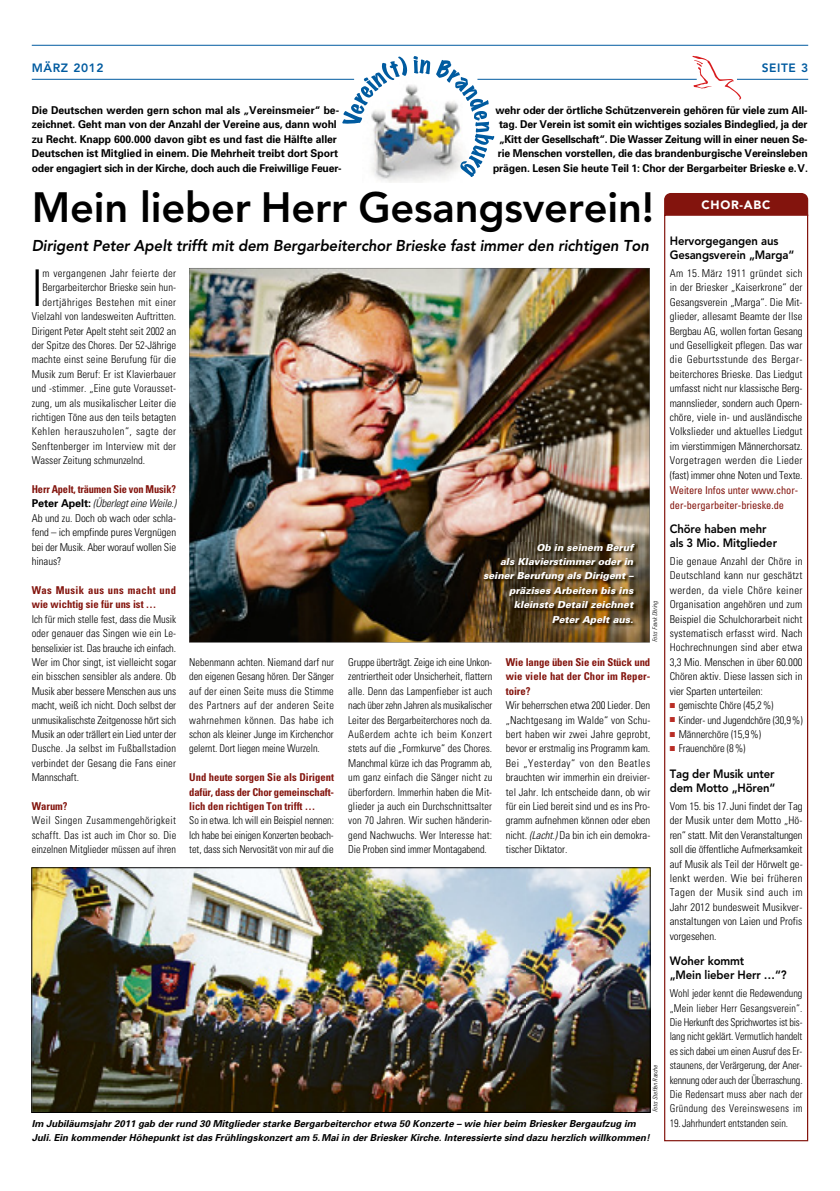
<style>
.page{position:relative;width:840px;height:1191px;background:#fff}
.page>*{position:absolute;margin:0;border:0;box-sizing:border-box;transform-origin:0 0}
.t1{font:300 condensed 50.6px "Univers";color:#000}
.t2{font:800 42px "Avenir";letter-spacing:-.005em;color:#000}
.t3{font:italic 800 15.6px "Avenir";letter-spacing:-.005em;color:#000;scale:.95 1}
.t4{font:800 12px/14.4px "Avenir";letter-spacing:-.01em;color:#000;scale:.94 1}
.t5{font:800 12px "Avenir";letter-spacing:.05em;color:#005ba0}
.t6{font:900 12px "Avenir";letter-spacing:.06em;color:#fff}
.t7{font:300 condensed 10.8px/14.4px "Univers";color:#000;text-align:justify}
.t8{font:300 condensed 10.8px/14.4px "Univers";color:#000;text-align:justify;scale:.95 1}
.t9{font:700 10.8px/14.4px "Univers";letter-spacing:-.01em;color:#000;scale:.96 1}
.t10{font:300 condensed 10.8px/14.4px "Univers";color:#000;text-align:justify;scale:.94 1}
.t11{font:700 condensed 10.8px/14.4px "Univers";letter-spacing:-.005em;color:#83140d;text-align:justify}
.t12{font:condensed 10.8px/14.4px "Univers";letter-spacing:-.005em;color:#83140d;scale:.96 1}
.t13{font:700 condensed 10.8px/14.4px "Univers";letter-spacing:.015em;color:#83140d}
.t14{font:300 condensed 10.8px "Univers";letter-spacing:.025em;color:#000}
.t15{font:300 condensed 10.8px "Univers";letter-spacing:.04em;color:#000}
.t16{font:300 condensed 10.8px "Univers";letter-spacing:.035em;color:#000}
.t17{font:300 condensed 10.8px "Univers";letter-spacing:.03em;color:#000}
.t18{font:italic 700 9.6px/14.4px "Univers";color:#000}
.t19{font:italic 900 9.6px/14.4px "Univers";letter-spacing:-.005em;color:#fff;text-align:right}
.t20{font:italic 300 condensed 6.4px "Univers";color:#000}
.s1{font-weight:700;color:#83140d}
.s2{font-weight:700;font-stretch:normal}
.s3{font-style:italic}
.s4{color:#b92d25}
</style>
<div class="page">
<div style="left:664px;top:193px;width:143px;height:22px;background:#83140d"></div>
<div style="left:663px;top:215px;width:144px;height:926px;border:1px solid #83140d"></div>
<img style="left:34px;top:869px;width:614px;height:241px">
<div style="left:32px;top:867px;width:618px;height:245px;border:1px solid #000"></div>
<img style="left:189px;top:268px;width:460px;height:374px">
<img style="left:483px;top:543px;width:154px;height:84px">
<hr style="left:32px;top:79px;width:322px;height:1px;background:#005ba0">
<hr style="left:736px;top:79px;width:71px;height:1px;background:#005ba0">
<hr style="left:32px;top:45px;width:775px;height:1px;background:#005ba0">
<svg style="left:691px;top:55px;width:56px;height:45px"></svg>
<svg style="left:342px;top:56px;width:152px;height:121px"></svg>
<hr style="left:477px;top:79px;width:219px;height:1px;background:#005ba0">
<p class="t5" style="left:32px;top:61px;width:73px">MÄRZ 2012</p>
<p class="t5" style="left:761px;top:61px;width:48px">SEITE 3</p>
<p class="t9" style="left:32px;top:103px;width:324px">Die Deutschen werden gern schon mal als „Vereinsmeier“ be&shy;zeichnet. Geht man von der Anzahl der Vereine aus, dann wohl zu Recht. Knapp 600.000 davon gibt es und fast die Hälfte aller Deutschen ist Mitglied in einem. Die Mehrheit treibt dort Sport oder engagiert sich in der Kirche, doch auch die Freiwillige Feuer-</p>
<p class="t9" style="left:493px;top:103px;width:329px;text-align:center">wehr oder der örtliche Schützenverein gehören für viele zum All&shy;tag. Der Verein ist somit ein wichtiges soziales Bindeglied, ja der „Kitt der Gesellschaft“. Die Wasser Zeitung will in einer neuen Se&shy;rie Menschen vorstellen, die das brandenburgische Vereinsleben prägen. Lesen Sie heute Teil 1: Chor der Bergarbeiter Brieske e. V.</p>
<h2 class="t2" style="left:32px;top:183px;width:623px">Mein lieber Herr Gesangsverein!</h2>
<h3 class="t3" style="left:32px;top:237px;width:650px">Dirigent Peter Apelt trifft mit dem Bergarbeiterchor Brieske fast immer den richtigen Ton</h3>
<h1 class="t1" style="left:32px;top:257px;width:13px">I</h1>
<p class="t17" style="left:43px;top:267px;width:135px">m vergangenen Jahr feierte der</p>
<p class="t7" style="left:43px;top:280px;width:135px">Bergarbeiterchor Brieske sein hun-</p>
<p class="t16" style="left:43px;top:295px;width:135px">dertjähriges Bestehen mit einer</p>
<p class="t7" style="left:32px;top:309px;width:146px">Vielzahl von landesweiten Auftritten.</p>
<p class="t7" style="left:32px;top:323px;width:146px">Dirigent Peter Apelt steht seit 2002 an</p>
<p class="t7" style="left:32px;top:338px;width:146px">der Spitze des Chores. Der 52-Jährige</p>
<p class="t7" style="left:32px;top:352px;width:146px">machte einst seine Berufung für die</p>
<p class="t7" style="left:32px;top:367px;width:146px">Musik zum Beruf: Er ist Klavierbauer</p>
<p class="t7" style="left:32px;top:381px;width:146px">und -stimmer. „Eine gute Vorausset-</p>
<p class="t7" style="left:32px;top:395px;width:146px">zung, um als musikalischer Leiter die</p>
<p class="t7" style="left:32px;top:410px;width:146px">richtigen Töne aus den teils betagten</p>
<p class="t15" style="left:32px;top:425px;width:146px">Kehlen herauszuholen“, sagte der</p>
<p class="t14" style="left:32px;top:439px;width:146px">Senftenberger im Interview mit der</p>
<p class="t7" style="left:32px;top:453px;width:115px">Wasser Zeitung schmunzelnd.</p>
<p class="t7" style="left:32px;top:482px;width:146px"><span class="s1">Herr Apelt, träumen Sie von Musik?<br></span><span class="s2">Peter Apelt:</span> <span class="s3">(Überlegt eine Weile.)<br></span>Ab und zu. Doch ob wach oder schla&shy;fend – ich empfinde pures Vergnügen bei der Musik. Aber worauf wollen Sie hinaus?</p>
<p class="t13" style="left:32px;top:582px;width:146px">Was Musik aus uns macht und wie wichtig sie für uns ist …</p>
<p class="t7" style="left:32px;top:611px;width:146px">Ich für mich stelle fest, dass die Musik oder genauer das Singen wie ein Le&shy;benselixier ist. Das brauche ich einfach.<br>Wer im Chor singt, ist vielleicht sogar ein bisschen sensibler als andere. Ob Musik aber bessere Menschen aus uns macht, weiß ich nicht. Doch selbst der unmusikalischste Zeitgenosse hört sich Musik an oder trällert ein Lied unter der Dusche. Ja selbst im Fußballstadion verbindet der Gesang die Fans einer Mannschaft.</p>
<p class="t11" style="left:32px;top:798px;width:37px">Warum?</p>
<p class="t8" style="left:32px;top:813px;width:153px">Weil Singen Zusammengehörigkeit schafft. Das ist auch im Chor so. Die einzelnen Mitglieder müssen auf ihren</p>
<p class="t8" style="left:189px;top:655px;width:154px">Nebenmann achten. Niemand darf nur den eigenen Gesang hören. Der Sänger auf der einen Seite muss die Stimme des Partners auf der anderen Seite wahrnehmen können. Das habe ich schon als kleiner Junge im Kirchenchor gelernt. Dort liegen meine Wurzeln.</p>
<p class="t11" style="left:189px;top:770px;width:146px">Und heute sorgen Sie als Dirigent dafür, dass der Chor gemeinschaft&shy;lich den richtigen Ton trifft …</p>
<p class="t8" style="left:189px;top:813px;width:154px">So in etwa. Ich will ein Beispiel nennen:<br>Ich habe bei einigen Konzerten beobach&shy;tet, dass sich Nervosität von mir auf die</p>
<p class="t19" style="left:483px;top:540px;width:152px">Ob in seinem Beruf<br>als Klavierstimmer oder in seiner Berufung als Dirigent – präzises Arbeiten bis ins kleinste Detail zeichnet<br>Peter Apelt aus.</p>
<p class="t20" style="left:650px;top:642px;width:43px;rotate:-90deg">Foto: Frank Döring</p>
<p class="t8" style="left:348px;top:655px;width:153px">Gruppe überträgt. Zeige ich eine Unkon&shy;zentriertheit oder Unsicherheit, flattern alle. Denn das Lampenfieber ist auch nach über zehn Jahren als musikalischer Leiter des Bergarbeiterchores noch da.<br>Außerdem achte ich beim Konzert stets auf die „Formkurve“ des Chores.<br>Manchmal kürze ich das Programm ab, um ganz einfach die Sänger nicht zu überfordern. Immerhin haben die Mit&shy;glieder ja auch ein Durchschnittsalter von 70 Jahren. Wir suchen händerin&shy;gend Nachwuchs. Wer Interesse hat:<br>Die Proben sind immer Montagabend.</p>
<p class="t11" style="left:505px;top:654px;width:146px">Wie lange üben Sie ein Stück und wie viele hat der Chor im Reper&shy;toire?</p>
<p class="t7" style="left:505px;top:698px;width:146px">Wir beherrschen etwa 200 Lieder. Den „Nachtgesang im Walde“ von Schu&shy;bert haben wir zwei Jahre geprobt, bevor er erstmalig ins Programm kam.<br>Bei „Yesterday“ von den Beatles brauchten wir immerhin ein dreivier&shy;tel Jahr. Ich entscheide dann, ob wir für ein Lied bereit sind und es ins Pro&shy;gramm aufnehmen können oder eben nicht. <span class="s3">(Lacht.)</span> Da bin ich ein demokra&shy;tischer Diktator.</p>
<p class="t20" style="left:651px;top:1112px;width:49px;rotate:-90deg">Foto: Steffen Rasche</p>
<p class="t18" style="left:32px;top:1116px;width:619px">Im Jubiläumsjahr 2011 gab der rund 30 Mitglieder starke Bergarbeiterchor etwa 50 Konzerte – wie hier beim Briesker Bergaufzug im<br>Juli. Ein kommender Höhepunkt ist das Frühlingskonzert am 5. Mai in der Briesker Kirche. Interessierte sind dazu herzlich willkommen!</p>
<p class="t6" style="left:701px;top:198px;width:70px">CHOR-ABC</p>
<p class="t4" style="left:669px;top:233px;width:134px">Hervorgegangen aus<br>Gesangsverein „Marga“</p>
<p class="t7" style="left:669px;top:266px;width:134px">Am 15. März 1911 gründet sich in der Briesker „Kaiserkrone“ der Gesangsverein „Marga“. Die Mit&shy;glieder, allesamt Beamte der Ilse Bergbau AG, wollen fortan Gesang und Geselligkeit pflegen. Das war die Geburtsstunde des Bergar&shy;beiterchores Brieske. Das Liedgut umfasst nicht nur klassische Berg&shy;mannslieder, sondern auch Opern&shy;chöre, viele in- und ausländische Volkslieder und aktuelles Liedgut im vierstimmigen Männerchorsatz.<br>Vorgetragen werden die Lieder (fast) immer ohne Noten und Texte.</p>
<p class="t12" style="left:669px;top:483px;width:135px">Weitere Infos unter www.chor&shy;der-bergarbeiter-brieske.de</p>
<p class="t4" style="left:669px;top:521px;width:116px">Chöre haben mehr als 3 Mio. Mitglieder</p>
<p class="t7" style="left:669px;top:554px;width:134px">Die genaue Anzahl der Chöre in Deutschland kann nur geschätzt werden, da viele Chöre keiner Organisation angehören und zum Beispiel die Schulchorarbeit nicht systematisch erfasst wird. Nach Hochrechnungen sind aber etwa 3,3 Mio. Menschen in über 60.000<br>Chören aktiv. Diese lassen sich in vier Sparten unterteilen:</p>
<p class="t7" style="left:669px;top:698px;width:105px"><span class="s4">■</span> gemischte Chöre (45,2 %)</p>
<p class="t7" style="left:669px;top:712px;width:134px"><span class="s4">■</span> Kinder- und Jugendchöre (30,9 %)</p>
<p class="t7" style="left:669px;top:727px;width:93px"><span class="s4">■</span> Männerchöre (15,9 %)</p>
<p class="t7" style="left:669px;top:741px;width:77px"><span class="s4">■</span> Frauenchöre (8 %)</p>
<p class="t4" style="left:669px;top:766px;width:114px">Tag der Musik unter dem Motto „Hören“</p>
<p class="t7" style="left:669px;top:799px;width:134px">Vom 15. bis 17. Juni findet der Tag der Musik unter dem Motto „Hö&shy;ren“ statt. Mit den Veranstaltungen soll die öffentliche Aufmerksamkeit auf Musik als Teil der Hörwelt ge&shy;lenkt werden. Wie bei früheren Tagen der Musik sind auch im Jahr 2012 bundesweit Musikver&shy;anstaltungen von Laien und Profis vorgesehen.</p>
<p class="t4" style="left:669px;top:953px;width:126px">Woher kommt<br>„Mein lieber Herr …“?</p>
<p class="t10" style="left:669px;top:986px;width:143px">Wohl jeder kennt die Redewendung „Mein lieber Herr Gesangsverein“.<br>Die Herkunft des Sprichwortes ist bis&shy;lang nicht geklärt. Vermutlich handelt es sich dabei um einen Ausruf des Er&shy;staunens, der Verärgerung, der Aner&shy;kennung oder auch der Überraschung.<br>Die Redensart muss aber nach der Gründung des Vereinswesens im</p>
<p class="t10" style="left:669px;top:1115px;width:127px">19. Jahrhundert entstanden sein.</p>
</div>
